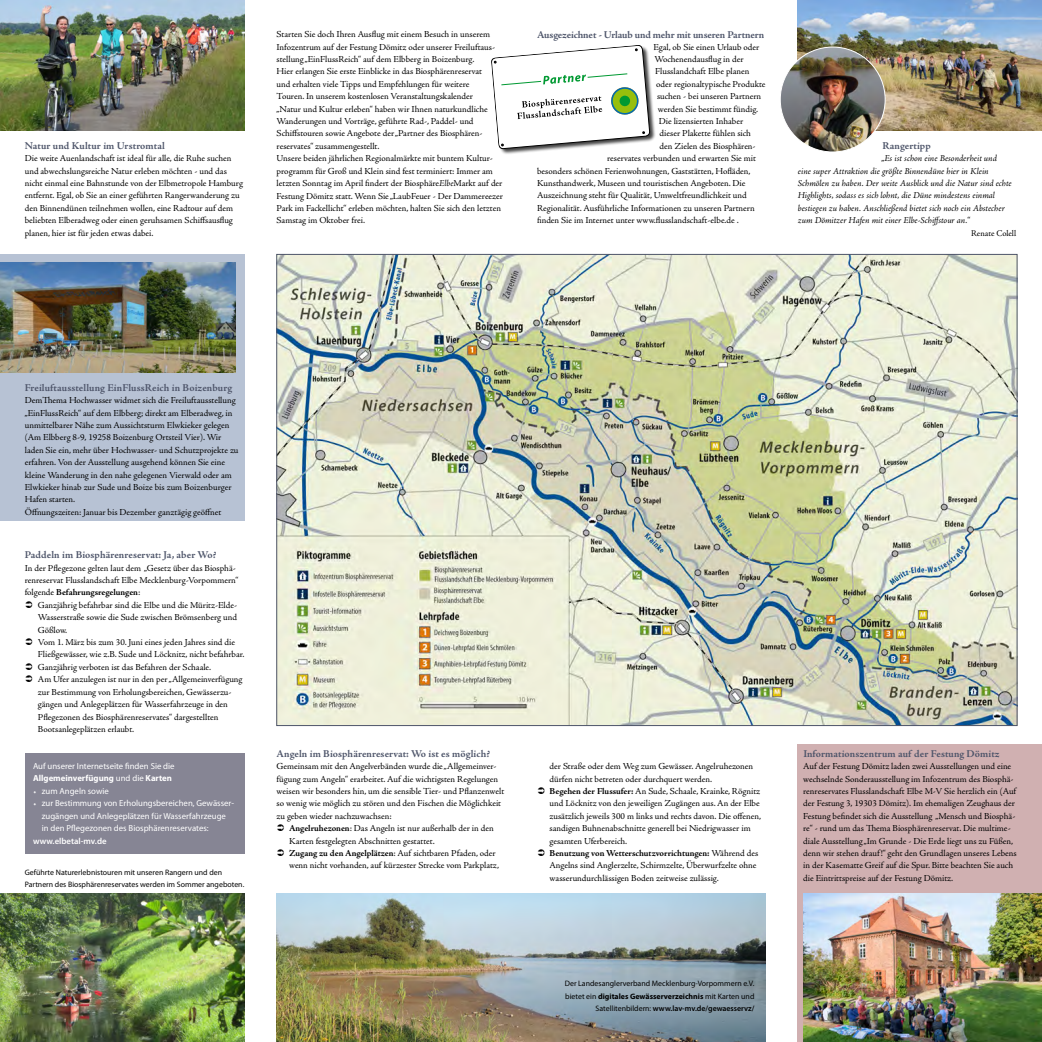
<style>
.page{position:relative;width:1042px;height:1042px;background:#fff}
.page>*{position:absolute;margin:0;border:0;box-sizing:border-box;transform-origin:0 0}
.t1{font:700 10.5px "Adobe Jenson Pro";letter-spacing:.005em;color:#4e556a}
.t2{font:700 10.5px "Adobe Jenson Pro";letter-spacing:-.015em;color:#4e556a}
.t3{font:9.19px/12.4px "Adobe Jenson Pro";color:#000}
.t4{font:italic 9.19px/12.4px "Adobe Jenson Pro";letter-spacing:-.005em;color:#000}
.t5{font:700 9.19px "Adobe Jenson Pro";letter-spacing:-.005em;color:#000}
.t6{font:8.75px/12.4px "Myriad Pro";color:#fff}
.t7{font:600 8.75px "Myriad Pro";color:#fff}
.t8{font:8.75px "Adobe Jenson Pro";letter-spacing:-.005em;color:#000}
.t9{font:7.88px/12.4px "Myriad Pro";color:#000}
.s1{font-style:italic}
.s2{font-style:normal}
.s3{font-weight:400}
.s4{font-weight:700}
.s5{font-family:"Adobe Jenson Pro"}
.s6{font-weight:600}
</style>
<div class="page">
<div style="left:0;top:254px;width:244px;height:267px;background:#b7c2d4"></div>
<img style="left:279px;top:256px;width:736px;height:467px">
<div style="left:798px;top:744px;width:244px;height:298px;background:#d0b0b1"></div>
<img style="left:803px;top:893px;width:239px;height:149px">
<img style="left:0;top:262px;width:236px;height:110px">
<svg style="left:491px;top:45px;width:165px;height:109px"></svg>
<img style="left:0;top:0;width:244px;height:130px">
<img style="left:798px;top:0;width:244px;height:130px">
<img style="left:0;top:893px;width:244px;height:149px">
<img style="left:277px;top:893px;width:488px;height:149px">
<img style="left:780px;top:47px;width:105px;height:105px;border-radius:52px">
<div style="left:25px;top:753px;width:219px;height:100px;background:#868594"></div>
<p class="t1" style="left:25px;top:140px;width:142px">Natur und Kultur im Urstromtal</p>
<p class="t3" style="left:25px;top:152px;width:220px">Die weite Auenlandschaft ist ideal für alle, die Ruhe suchen und abwechslungsreiche Natur erleben möchten - und das nicht einmal eine Bahnstunde von der Elbmetropole Hamburg entfernt. Egal, ob Sie an einer geführten Rangerwanderung zu den Binnendünen teilnehmen wollen, eine Radtour auf dem beliebten Elberadweg oder einen geruhsamen Schiffsausflug planen, hier ist für jeden etwas dabei.</p>
<p class="t3" style="left:277px;top:28px;width:228px">Starten Sie doch Ihren Ausflug mit einem Besuch in unserem Infozentrum auf der Festung Dömitz oder unserer Freiluftaus&shy;stellung „EinFlussReich“ auf dem Elbberg in Boizenburg.<br>Hier erlangen Sie erste Einblicke in das Biosphärenreservat<br>und erhalten viele Tipps und Empfehlungen für weitere<br>Touren. In unserem kostenlosen Veranstaltungskalender<br>„Natur und Kultur erleben“ haben wir Ihnen naturkundliche Wanderungen und Vorträge, geführte Rad-, Paddel- und Schiffstouren sowie Angebote der „Partner des Biosphären&shy;reservates“ zusammengestellt.<br>Unsere beiden jährlichen Regionalmärkte mit buntem Kultur&shy;programm für Groß und Klein sind fest terminiert: Immer am letzten Sonntag im April findert der Biosphäre<span class="s1">Elbe</span>Markt auf der Festung Dömitz statt. Wenn Sie „LaubFeuer - Der Dammereezer Park im Fackellicht“ erleben möchten, halten Sie sich den letzten Samstag im Oktober frei.</p>
<p class="t2" style="left:537px;top:29px;width:228px">Ausgezeichnet - Urlaub und mehr mit unseren Partnern</p>
<p class="t3" style="left:653px;top:41px;width:107px">Egal, ob Sie einen Urlaub oder</p>
<p class="t3" style="left:654px;top:53px;width:91px">Wochenendausflug in der</p>
<p class="t3" style="left:655px;top:65px;width:96px">Flusslandchaft Elbe planen</p>
<p class="t3" style="left:656px;top:78px;width:111px">oder regionaltypische Produkte</p>
<p class="t3" style="left:657px;top:90px;width:106px">suchen - bei unseren Partnern</p>
<p class="t3" style="left:658px;top:103px;width:102px">werden Sie bestimmt fündig.</p>
<p class="t3" style="left:659px;top:115px;width:86px">Die lizensierten Inhaber</p>
<p class="t3" style="left:659px;top:128px;width:93px">dieser Plakette fühlen sich</p>
<p class="t3" style="left:659px;top:140px;width:97px">den Zielen des Biosphären-</p>
<p class="t3" style="left:607px;top:152px;width:150px">reservates verbunden und erwarten Sie mit</p>
<p class="t3" style="left:537px;top:165px;width:215px">besonders schönen Ferienwohnungen, Gaststätten, Hofläden,</p>
<p class="t3" style="left:537px;top:177px;width:210px">Kunsthandwerk, Museen und touristischen Angeboten. Die</p>
<p class="t3" style="left:537px;top:190px;width:211px">Auszeichnung steht für Qualität, Umweltfreundlichkeit und</p>
<p class="t3" style="left:537px;top:202px;width:219px">Regionalität. Ausführliche Informationen zu unseren Partnern</p>
<p class="t3" style="left:537px;top:214px;width:203px">finden Sie im Internet unter www.flusslandschaft-elbe.de .</p>
<p class="t1" style="left:882px;top:140px;width:50px">Rangertipp</p>
<p class="t4" style="left:798px;top:153px;width:215px;text-indent:84px"><span class="s2">„</span>Es ist schon eine Besonderheit und eine super Attraktion die größte Binnendüne hier in Klein Schmölen zu haben. Der weite Ausblick und die Natur sind echte Highlights, sodass es sich lohnt, die Düne mindestens einmal bestiegen zu haben. Anschließend bietet sich noch ein Abstecher zum Dömitzer Hafen mit einer Elbe-Schiffstour an.<span class="s2">“</span></p>
<p class="t8" style="left:971px;top:228px;width:47px">Renate Colell</p>
<p class="t1" style="left:25px;top:381px;width:209px">Freiluftausstellung EinFlussReich in Boizenburg</p>
<p class="t3" style="left:25px;top:394px;width:215px">DemThema Hochwasser widmet sich die Freiluftausstellung „EinFlussReich“ auf dem Elbberg; direkt am Elberadweg, in unmittelbarer Nähe zum Aussichtsturm Elwkieker gelegen (Am Elbberg 8-9, 19258 Boizenburg Ortsteil Vier). Wir laden Sie ein, mehr über Hochwasser- und Schutzprojekte zu erfahren. Von der Ausstellung ausgehend können Sie eine kleine Wanderung in den nahe gelegenen Vierwald oder am Elwkieker hinab zur Sude und Boize bis zum Boizenburger Hafen starten.<br>Öffnungszeiten: Januar bis Dezember ganztägig geöffnet</p>
<p class="t1" style="left:25px;top:549px;width:193px">Paddeln im Biosphärenreservat: Ja, aber Wo?</p>
<p class="t3" style="left:25px;top:562px;width:213px">In der Pflegezone gelten laut dem „Gesetz über das Biosphä-</p>
<p class="t3" style="left:25px;top:574px;width:215px">renreservat Flusslandschaft Elbe Mecklenburg-Vorpommern“</p>
<p class="t5" style="left:25px;top:587px;width:117px"><span class="s3">folgende</span> Befahrungsregelungen<span class="s3">:</span></p>
<p class="t3" style="left:25px;top:599px;width:214px">➲ Ganzjährig befahrbar sind die Elbe und die Müritz-Elde-</p>
<p class="t3" style="left:38px;top:611px;width:201px">Wasserstraße sowie die Sude zwischen Brömsenberg und</p>
<p class="t3" style="left:38px;top:624px;width:31px">Gößlow.</p>
<p class="t3" style="left:25px;top:636px;width:212px">➲ Vom 1. März bis zum 30. Juni eines jeden Jahres sind die</p>
<p class="t3" style="left:38px;top:648px;width:208px">Fließgewässer, wie z.B. Sude und Löcknitz, nicht befahrbar.</p>
<p class="t3" style="left:25px;top:661px;width:188px">➲ Ganzjährig verboten ist das Befahren der Schaale.</p>
<p class="t3" style="left:25px;top:673px;width:219px">➲ Am Ufer anzulegen ist nur in den per „Allgemeinverfügung</p>
<p class="t3" style="left:38px;top:686px;width:195px">zur Bestimmung von Erholungsbereichen, Gewässerzu-</p>
<p class="t3" style="left:38px;top:698px;width:191px">gängen und Anlegeplätzen für Wasserfahrzeuge in den</p>
<p class="t3" style="left:38px;top:710px;width:182px">Pflegezonen des Biosphärenreservates“ dargestellten</p>
<p class="t3" style="left:38px;top:723px;width:98px">Bootsanlegeplätzen erlaubt.</p>
<p class="t6" style="left:33px;top:760px;width:143px">Auf unserer Internetseite finden Sie die<br><span class="s4">Allgemeinverfügung</span> und die <span class="s4">Karten</span></p>
<p class="t6" style="left:33px;top:784px;width:77px"><span class="s5">•</span> zum Angeln sowie</p>
<p class="t6" style="left:42px;top:797px;width:194px;text-indent:-9px"><span class="s5">•</span> zur Bestimmung von Erholungsbereichen, Gewässer&shy;zugängen und Anlegeplätzen für Wasserfahrzeuge in den Pflegezonen des Biosphärenreservates:</p>
<p class="t7" style="left:33px;top:835px;width:75px">www.elbetal-mv.de</p>
<p class="t9" style="left:25px;top:865px;width:221px">Geführte Naturerlebnistouren mit unseren Rangern und den<br>Partnern des Biosphärenreservates werden im Sommer angeboten.</p>
<p class="t1" style="left:277px;top:747px;width:215px">Angeln im Biosphärenreservat: Wo ist es möglich?</p>
<p class="t3" style="left:277px;top:760px;width:221px">Gemeinsam mit den Angelverbänden wurde die „Allgemeinver-</p>
<p class="t3" style="left:277px;top:772px;width:223px">fügung zum Angeln“ erarbeitet. Auf die wichtigsten Regelungen</p>
<p class="t3" style="left:277px;top:785px;width:229px">weisen wir besonders hin, um die sensible Tier- und Pflanzenwelt</p>
<p class="t3" style="left:277px;top:797px;width:226px">so wenig wie möglich zu stören und den Fischen die Möglichkeit</p>
<p class="t3" style="left:277px;top:810px;width:116px">zu geben wieder nachzuwachsen:</p>
<p class="t3" style="left:277px;top:822px;width:219px">➲ <span class="s4">Angelruhezonen</span>: Das Angeln ist nur außerhalb der in den</p>
<p class="t3" style="left:289px;top:834px;width:147px">Karten festgelegten Abschnitten gestattet.</p>
<p class="t3" style="left:277px;top:847px;width:220px">➲ <span class="s4">Zugang zu den Angelplätzen</span>: Auf sichtbaren Pfaden, oder</p>
<p class="t3" style="left:289px;top:859px;width:211px">wenn nicht vorhanden, auf kürzester Strecke vom Parkplatz,</p>
<p class="t3" style="left:549px;top:760px;width:205px">der Straße oder dem Weg zum Gewässer. Angelruhezonen</p>
<p class="t3" style="left:549px;top:772px;width:164px">dürfen nicht betreten oder durchquert werden.</p>
<p class="t3" style="left:537px;top:785px;width:225px">➲ <span class="s4">Begehen der Flussufer:</span> An Sude, Schaale, Krainke, Rögnitz</p>
<p class="t3" style="left:549px;top:797px;width:212px">und Löcknitz von den jeweiligen Zugängen aus. An der Elbe</p>
<p class="t3" style="left:549px;top:810px;width:213px">zusätzlich jeweils 300 m links und rechts davon. Die offenen,</p>
<p class="t3" style="left:549px;top:822px;width:203px">sandigen Buhnenabschnitte generell bei Niedrigwasser im</p>
<p class="t3" style="left:549px;top:834px;width:79px">gesamten Uferbereich.</p>
<p class="t5" style="left:537px;top:848px;width:223px">➲ Benutzung von Wetterschutzvorrichtungen: <span class="s3">Während des</span></p>
<p class="t3" style="left:549px;top:859px;width:208px">Angelns sind Anglerzelte, Schirmzelte, Überwurfzelte ohne</p>
<p class="t3" style="left:549px;top:872px;width:171px">wasserundurchlässigen Boden zeitweise zulässig.</p>
<p class="t9" style="left:565px;top:977px;width:191px;text-align:right">Der Landesanglerverband Mecklenburg-Vorpommern e.V. bietet ein <span class="s4">digitales Gewässerverzeichnis</span> mit Karten und<br>Satellitenbildern: <span class="s6">www.lav-mv.de/gewaesservz/</span></p>
<p class="t1" style="left:803px;top:747px;width:198px">Informationszentrum auf der Festung Dömitz</p>
<p class="t3" style="left:803px;top:760px;width:215px">Auf der Festung Dömitz laden zwei Ausstellungen und eine wechselnde Sonderausstellung im Infozentrum des Biosphä&shy;renreservates Flusslandschaft Elbe M-V Sie herzlich ein (Auf der Festung 3, 19303 Dömitz). Im ehemaligen Zeughaus der Festung befindet sich die Ausstellung „Mensch und Biosphä&shy;re“ - rund um das Thema Biosphärenreservat. Die multime&shy;diale Ausstellung „Im Grunde - Die Erde liegt uns zu Füßen, denn wir stehen drauf!“ geht den Grundlagen unseres Lebens in der Kasematte Greif auf die Spur. Bitte beachten Sie auch die Eintrittspreise auf der Festung Dömitz.</p>
</div>
